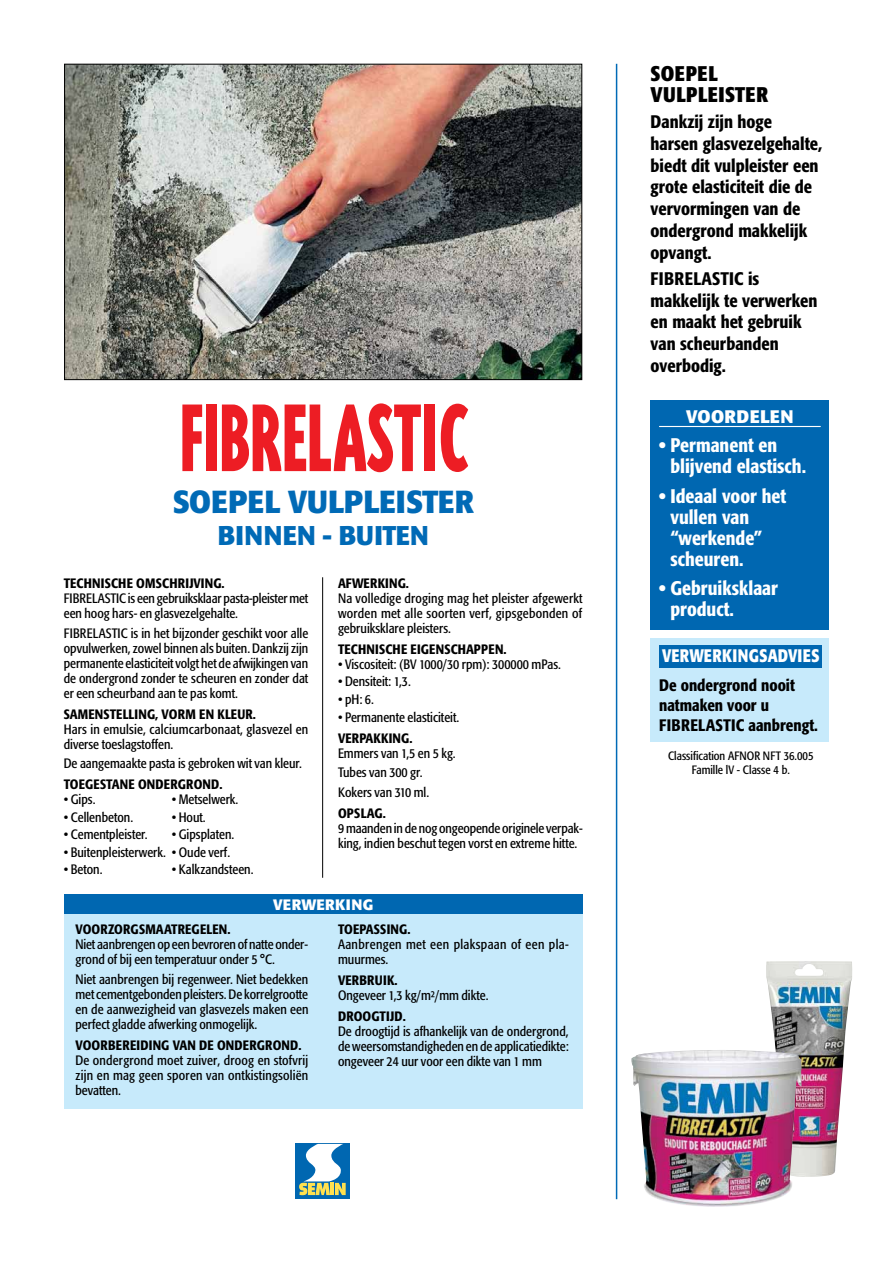
<style>
.page{position:relative;width:893px;height:1263px;background:#fff}
.page>*{position:absolute;margin:0;border:0;box-sizing:border-box;transform-origin:0 0}
.t1{font:900 111px "Triplex Cond";letter-spacing:.005em;color:#ed1d24;scale:.82 1}
.t2{font:700 31.65px "Formata";color:#006ab6;scale:.95 1}
.t3{font:700 26.85px "Formata";color:#006ab6;scale:.95 1}
.t4{font:700 condensed 21px/21.8px "Formata";letter-spacing:.02em;color:#000}
.t5{font:500 condensed 19.5px/21px "Formata";color:#fff}
.t6{font:500 condensed 18px/21.8px "Formata";color:#000}
.t7{font:700 18px "Formata";color:#fff;scale:.81 1}
.t8{font:700 18px "Formata";letter-spacing:.02em;color:#fff;scale:.9 1}
.t9{font:700 18px "Formata";letter-spacing:.02em;color:#fff}
.t10{font:500 condensed 16.5px/19.8px "Formata";color:#000}
.t11{font:700 15px "Formata";letter-spacing:.02em;color:#fff}
.t12{font:condensed 13.5px/15px "Formata";color:#000}
.t13{font:500 condensed 13.5px "Formata";letter-spacing:.01em;color:#000}
.t14{font:condensed 13.5px/15px "Formata";letter-spacing:.025em;color:#000}
.t15{font:condensed 12px/14.7px "Formata";color:#000;text-align:center}
</style>
<div class="page">
<hr style="left:616px;top:64px;width:1px;height:1135px;background:#006ab6">
<img style="left:66px;top:66px;width:514px;height:312px">
<div style="left:64px;top:64px;width:518px;height:316px;border:1px solid #000"></div>
<hr style="left:322px;top:577px;width:1px;height:301px;background:#000">
<div style="left:64px;top:895px;width:519px;height:214px;background:#c7eafb"></div>
<div style="left:64px;top:895px;width:519px;height:19px;background:#0067b1"></div>
<div style="left:651px;top:400px;width:178px;height:229px;background:#0067b1"></div>
<hr style="left:659px;top:426px;width:162px;height:1px;background:#fff">
<div style="left:651px;top:639px;width:178px;height:103px;background:#c7eafb"></div>
<div style="left:659px;top:645px;width:163px;height:22px;background:#0067b1"></div>
<svg style="left:295px;top:1143px;width:55px;height:56px"></svg>
<img style="left:766px;top:961px;width:86px;height:216px">
<img style="left:631px;top:1050px;width:171px;height:157px">
<h1 class="t1" style="left:179px;top:385px;width:353px">FIBRELASTIC</h1>
<h2 class="t2" style="left:172px;top:482px;width:319px">SOEPEL VULPLEISTER</h2>
<h3 class="t3" style="left:218px;top:519px;width:223px">BINNEN - BUITEN</h3>
<p class="t13" style="left:64px;top:575px;width:162px">TECHNISCHE OMSCHRIJVING.</p>
<p class="t12" style="left:64px;top:591px;width:246px">FIBRELASTIC is een gebruiksklaar pasta-pleister met een hoog hars- en glasvezelgehalte.</p>
<p class="t12" style="left:64px;top:625px;width:246px;text-align:justify">FIBRELASTIC is in het bijzonder geschikt voor alle opvulwerken, zowel binnen als buiten. Dankzij zijn permanente elasticiteit volgt het de afwijkingen van de ondergrond zonder te scheuren en zonder dat er een scheurband aan te pas komt.</p>
<p class="t13" style="left:64px;top:706px;width:194px">SAMENSTELLING, VORM EN KLEUR.</p>
<p class="t12" style="left:64px;top:721px;width:246px">Hars in emulsie, calciumcarbonaat, glasvezel en diverse toeslagstoffen.</p>
<p class="t12" style="left:64px;top:756px;width:240px">De aangemaakte pasta is gebroken wit van kleur.</p>
<p class="t13" style="left:64px;top:776px;width:160px">TOEGESTANE ONDERGROND.</p>
<p class="t12" style="left:64px;top:792px;width:33px">• Gips.</p>
<p class="t12" style="left:172px;top:792px;width:68px">• Metselwerk.</p>
<p class="t12" style="left:64px;top:810px;width:71px">• Cellenbeton.</p>
<p class="t12" style="left:172px;top:810px;width:35px">• Hout.</p>
<p class="t12" style="left:64px;top:827px;width:85px">• Cementpleister.</p>
<p class="t12" style="left:172px;top:827px;width:64px">• Gipsplaten.</p>
<p class="t12" style="left:64px;top:845px;width:168px">• Buitenpleisterwerk. • Oude verf.</p>
<p class="t12" style="left:64px;top:862px;width:40px">• Beton.</p>
<p class="t12" style="left:172px;top:862px;width:83px">• Kalkzandsteen.</p>
<p class="t13" style="left:338px;top:575px;width:72px">AFWERKING.</p>
<p class="t12" style="left:338px;top:591px;width:246px;text-align:justify">Na volledige droging mag het pleister afgewerkt worden met alle soorten verf, gipsgebonden of gebruiksklare pleisters.</p>
<p class="t13" style="left:338px;top:641px;width:170px">TECHNISCHE EIGENSCHAPPEN.</p>
<p class="t12" style="left:338px;top:657px;width:224px">• Viscositeit: (BV 1000/30 rpm): 300000 mPas.</p>
<p class="t12" style="left:338px;top:674px;width:74px">• Densiteit: 1,3.</p>
<p class="t12" style="left:338px;top:692px;width:37px">• pH: 6.</p>
<p class="t12" style="left:338px;top:709px;width:123px">• Permanente elasticiteit.</p>
<p class="t13" style="left:338px;top:729px;width:76px">VERPAKKING.</p>
<p class="t12" style="left:338px;top:743px;width:119px;line-height:19.6px">Emmers van 1,5 en 5 kg.<br>Tubes van 300 gr.<br>Kokers van 310 ml.</p>
<p class="t13" style="left:338px;top:805px;width:49px">OPSLAG.</p>
<p class="t12" style="left:338px;top:821px;width:246px">9 maanden in de nog ongeopende originele verpak&shy;king, indien beschut tegen vorst en extreme hitte.</p>
<p class="t11" style="left:273px;top:895px;width:102px">VERWERKING</p>
<p class="t13" style="left:75px;top:921px;width:156px">VOORZORGSMAATREGELEN.</p>
<p class="t12" style="left:75px;top:937px;width:234px">Niet aanbrengen op een bevroren of natte onder&shy;grond of bij een temperatuur onder 5 °C.</p>
<p class="t12" style="left:75px;top:972px;width:234px;text-align:justify">Niet aanbrengen bij regenweer. Niet bedekken met cementgebonden pleisters. De korrelgrootte en de aanwezigheid van glasvezels maken een perfect gladde afwerking onmogelijk.</p>
<p class="t13" style="left:75px;top:1037px;width:228px">VOORBEREIDING VAN DE ONDERGROND.</p>
<p class="t12" style="left:75px;top:1053px;width:234px;text-align:justify">De ondergrond moet zuiver, droog en stofvrij zijn en mag geen sporen van ontkistingsoliën bevatten.</p>
<p class="t13" style="left:338px;top:921px;width:74px">TOEPASSING.</p>
<p class="t14" style="left:338px;top:937px;width:232px">Aanbrengen met een plakspaan of een pla&shy;muurmes.</p>
<p class="t13" style="left:338px;top:972px;width:61px">VERBRUIK.</p>
<p class="t12" style="left:338px;top:988px;width:152px">Ongeveer 1,3 kg/m²/mm dikte.</p>
<p class="t13" style="left:338px;top:1008px;width:69px">DROOGTIJD.</p>
<p class="t12" style="left:338px;top:1024px;width:232px;text-align:justify">De droogtijd is afhankelijk van de ondergrond, de weersomstandigheden en de applicatiedikte: ongeveer 24 uur voor een dikte van 1 mm</p>
<h3 class="t4" style="left:651px;top:62px;width:119px">SOEPEL<br>VULPLEISTER</h3>
<h3 class="t6" style="left:651px;top:111px;width:173px">Dankzij zijn hoge harsen glasvezelgehalte, biedt dit vulpleister een grote elasticiteit die de vervormingen van de ondergrond makkelijk opvangt.</h3>
<h3 class="t6" style="left:651px;top:267px;width:168px">FIBRELASTIC is makkelijk te verwerken en maakt het gebruik van scheurbanden overbodig.</h3>
<h3 class="t9" style="left:686px;top:405px;width:109px">VOORDELEN</h3>
<h3 class="t5" style="left:670px;top:435px;width:137px;text-indent:-11px">• Permanent en blijvend elastisch.</h3>
<h3 class="t5" style="left:670px;top:485px;width:117px;text-indent:-11px">• Ideaal voor het vullen van “werkende” scheuren.</h3>
<h3 class="t5" style="left:670px;top:578px;width:109px;text-indent:-11px">• Gebruiksklaar product.</h3>
<h3 class="t8" style="left:665px;top:645px;width:167px">CONSEILS DE POSE</h3>
<p class="t10" style="left:659px;top:676px;width:160px">De ondergrond nooit natmaken voor u<br>FIBRELASTIC aanbrengt.</p>
<h3 class="t7" style="left:662px;top:644px;width:196px">VERWERKINGSADVIES</h3>
<p class="t15" style="left:668px;top:748px;width:147px">Classification AFNOR NFT 36.005<br>Famille lV - Classe 4 b.</p>
</div>
